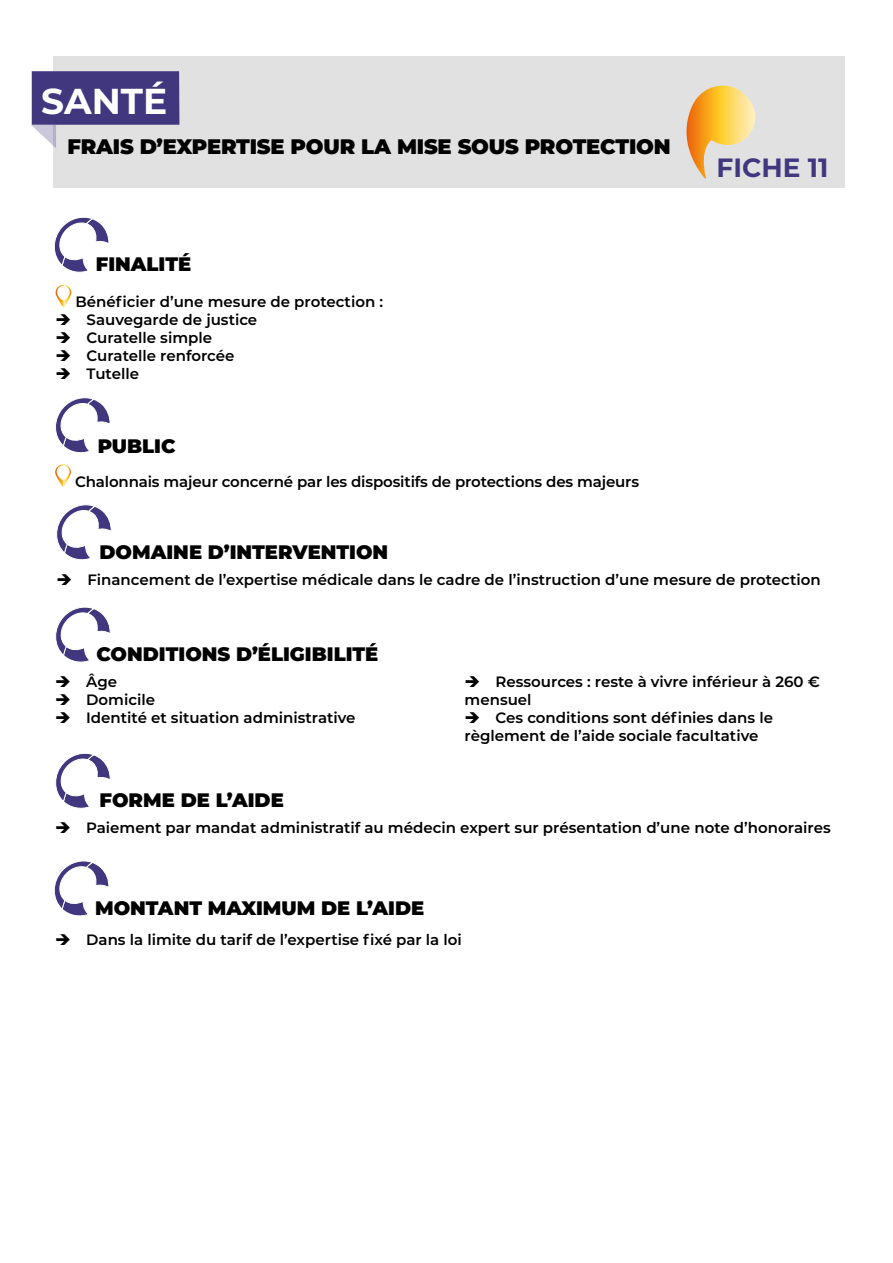
<style>
.page{position:relative;width:893px;height:1263px;background:#fff}
.page>*{position:absolute;margin:0;border:0;box-sizing:border-box;transform-origin:0 0}
.t1{font:700 36px "Montserrat";color:#fff}
.t2{font:700 26.4px "Montserrat";color:#41377e}
.t3{font:900 21px "Montserrat";letter-spacing:-.01em;color:#000}
.t4{font:900 19.5px "Montserrat";color:#000}
.t5{font:600 15px/18px "Montserrat";color:#000}
</style>
<div class="page">
<svg style="left:54px;top:217px;width:55px;height:56px"></svg>
<svg style="left:56px;top:285px;width:15px;height:22px"></svg>
<div style="left:57px;top:286px;width:13px;height:14px;background:#fff;border-radius:6px"></div>
<svg style="left:55px;top:464px;width:16px;height:23px"></svg>
<div style="left:57px;top:465px;width:12px;height:15px;background:#fff;border-radius:6px"></div>
<svg style="left:55px;top:397px;width:55px;height:56px"></svg>
<svg style="left:56px;top:504px;width:56px;height:56px"></svg>
<svg style="left:55px;top:753px;width:56px;height:56px"></svg>
<svg style="left:54px;top:861px;width:55px;height:55px"></svg>
<svg style="left:55px;top:607px;width:56px;height:55px"></svg>
<div style="left:53px;top:56px;width:792px;height:132px;background:#e1e1e1"></div>
<svg style="left:686px;top:86px;width:69px;height:93px"></svg>
<div style="left:32px;top:71px;width:147px;height:54px;background:#41377e"></div>
<svg style="left:31px;top:125px;width:25px;height:23px"></svg>
<h1 class="t1" style="left:41px;top:75px;width:128px">SANTÉ</h1>
<h3 class="t3" style="left:67px;top:130px;width:605px">FRAIS D’EXPERTISE POUR LA MISE SOUS PROTECTION</h3>
<h3 class="t4" style="left:96px;top:249px;width:97px">FINALITÉ</h3>
<p class="t5" style="left:75px;top:292px;width:309px">Bénéficier d’une mesure de protection :</p>
<p class="t5" style="left:56px;top:310px;width:203px">➔ Sauvegarde de justice</p>
<p class="t5" style="left:56px;top:328px;width:158px">➔ Curatelle simple</p>
<p class="t5" style="left:56px;top:346px;width:180px">➔ Curatelle renforcée</p>
<p class="t5" style="left:56px;top:364px;width:85px">➔ Tutelle</p>
<h3 class="t4" style="left:98px;top:431px;width:79px">PUBLIC</h3>
<p class="t5" style="left:75px;top:471px;width:565px">Chalonnais majeur concerné par les dispositifs de protections des majeurs</p>
<h2 class="t2" style="left:716px;top:149px;width:114px">FICHE 11</h2>
<h3 class="t4" style="left:100px;top:537px;width:290px">DOMAINE D’INTERVENTION</h3>
<p class="t5" style="left:56px;top:570px;width:766px">➔ Financement de l’expertise médicale dans le cadre de l’instruction d’une mesure de protection</p>
<h3 class="t4" style="left:96px;top:639px;width:283px">CONDITIONS D’ÉLIGIBILITÉ</h3>
<p class="t5" style="left:55px;top:672px;width:63px">➔ Âge</p>
<p class="t5" style="left:55px;top:690px;width:101px">➔ Domicile</p>
<p class="t5" style="left:55px;top:708px;width:302px">➔ Identité et situation administrative</p>
<p class="t5" style="left:465px;top:672px;width:357px">➔ Ressources : reste à vivre inférieur à 260 € mensuel</p>
<p class="t5" style="left:465px;top:708px;width:310px">➔ Ces conditions sont définies dans le règlement de l’aide sociale facultative</p>
<h3 class="t4" style="left:100px;top:785px;width:186px">FORME DE L’AIDE</h3>
<p class="t5" style="left:55px;top:817px;width:777px">➔ Paiement par mandat administratif au médecin expert sur présentation d’une note d’honoraires</p>
<h3 class="t4" style="left:95px;top:893px;width:331px">MONTANT MAXIMUM DE L’AIDE</h3>
<p class="t5" style="left:55px;top:930px;width:408px">➔ Dans la limite du tarif de l’expertise fixé par la loi</p>
</div>
